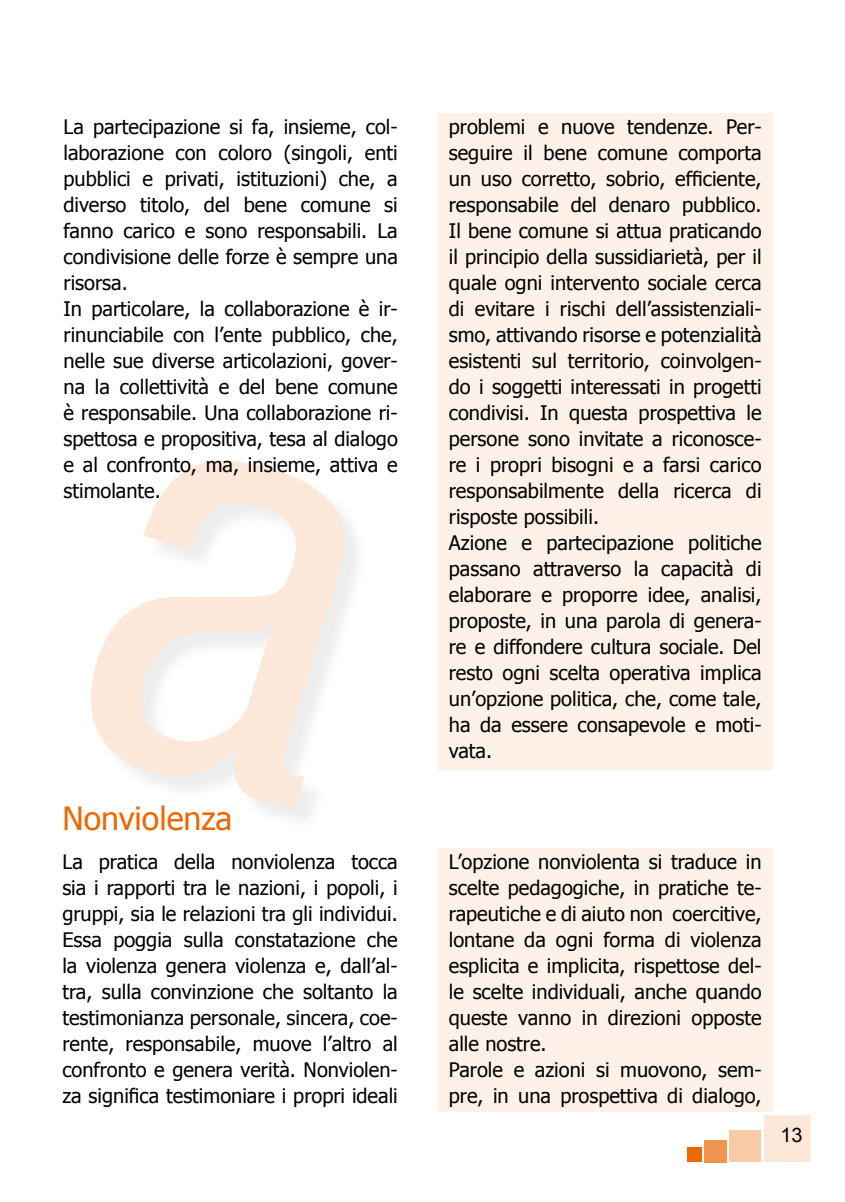
<style>
.page{position:relative;width:845px;height:1202px;background:#fff}
.page>*{position:absolute;margin:0;border:0;box-sizing:border-box;transform-origin:0 0}
.t1{font:32px "Tahoma";color:#ec6802}
.t2{font:20px/26px "Tahoma";color:#000}
.t3{font:20px "Arial";color:#000}
</style>
<div class="page">
<div style="left:764px;top:1115px;width:47px;height:47px;background:#fce8d9"></div>
<div style="left:729px;top:1130px;width:32px;height:32px;background:#f8caa6"></div>
<div style="left:704px;top:1140px;width:23px;height:22px;background:#f1954e"></div>
<div style="left:687px;top:1147px;width:15px;height:15px;background:#ec6802"></div>
<svg style="left:91px;top:461px;width:267px;height:347px"></svg>
<div style="left:437px;top:848px;width:336px;height:263px;background:#fef1e7"></div>
<div style="left:437px;top:113px;width:336px;height:657px;background:#fef1e7"></div>
<p class="t2" style="left:63px;top:113px;width:336px">La partecipazione si fa, insieme, col&shy;laborazione con coloro (singoli, enti pubblici e privati, istituzioni) che, a diverso titolo, del bene comune si fanno carico e sono responsabili. La condivisione delle forze è sempre una risorsa.<br>In particolare, la collaborazione è ir&shy;rinunciabile con l’ente pubblico, che, nelle sue diverse articolazioni, gover&shy;na la collettività e del bene comune è responsabile. Una collaborazione ri&shy;spettosa e propositiva, tesa al dialogo e al confronto, ma, insieme, attiva e stimolante.</p>
<p class="t2" style="left:449px;top:113px;width:314px">problemi e nuove tendenze. Per&shy;seguire il bene comune comporta un uso corretto, sobrio, efficiente, responsabile del denaro pubblico.<br>Il bene comune si attua praticando il principio della sussidiarietà, per il quale ogni intervento sociale cerca di evitare i rischi dell’assistenziali&shy;smo, attivando risorse e potenzialità esistenti sul territorio, coinvolgen&shy;do i soggetti interessati in progetti condivisi. In questa prospettiva le persone sono invitate a riconosce&shy;re i propri bisogni e a farsi carico responsabilmente della ricerca di risposte possibili.<br>Azione e partecipazione politiche passano attraverso la capacità di elaborare e proporre idee, analisi, proposte, in una parola di genera&shy;re e diffondere cultura sociale. Del resto ogni scelta operativa implica un’opzione politica, che, come tale, ha da essere consapevole e moti&shy;vata.</p>
<h1 class="t1" style="left:62px;top:796px;width:171px">Nonviolenza</h1>
<p class="t2" style="left:62px;top:848px;width:337px;text-align:justify">La pratica della nonviolenza tocca sia i rapporti tra le nazioni, i popoli, i gruppi, sia le relazioni tra gli individui.<br>Essa poggia sulla constatazione che la violenza genera violenza e, dall’al&shy;tra, sulla convinzione che soltanto la testimonianza personale, sincera, coe&shy;rente, responsabile, muove l’altro al confronto e genera verità. Nonviolen&shy;za significa testimoniare i propri ideali</p>
<p class="t2" style="left:449px;top:848px;width:314px">L’opzione nonviolenta si traduce in scelte pedagogiche, in pratiche te&shy;rapeutiche e di aiuto non coercitive, lontane da ogni forma di violenza esplicita e implicita, rispettose del&shy;le scelte individuali, anche quando queste vanno in direzioni opposte alle nostre.<br>Parole e azioni si muovono, sem&shy;pre, in una prospettiva di dialogo,</p>
<p class="t3" style="left:780px;top:1122px;width:11px">13</p>
</div>
